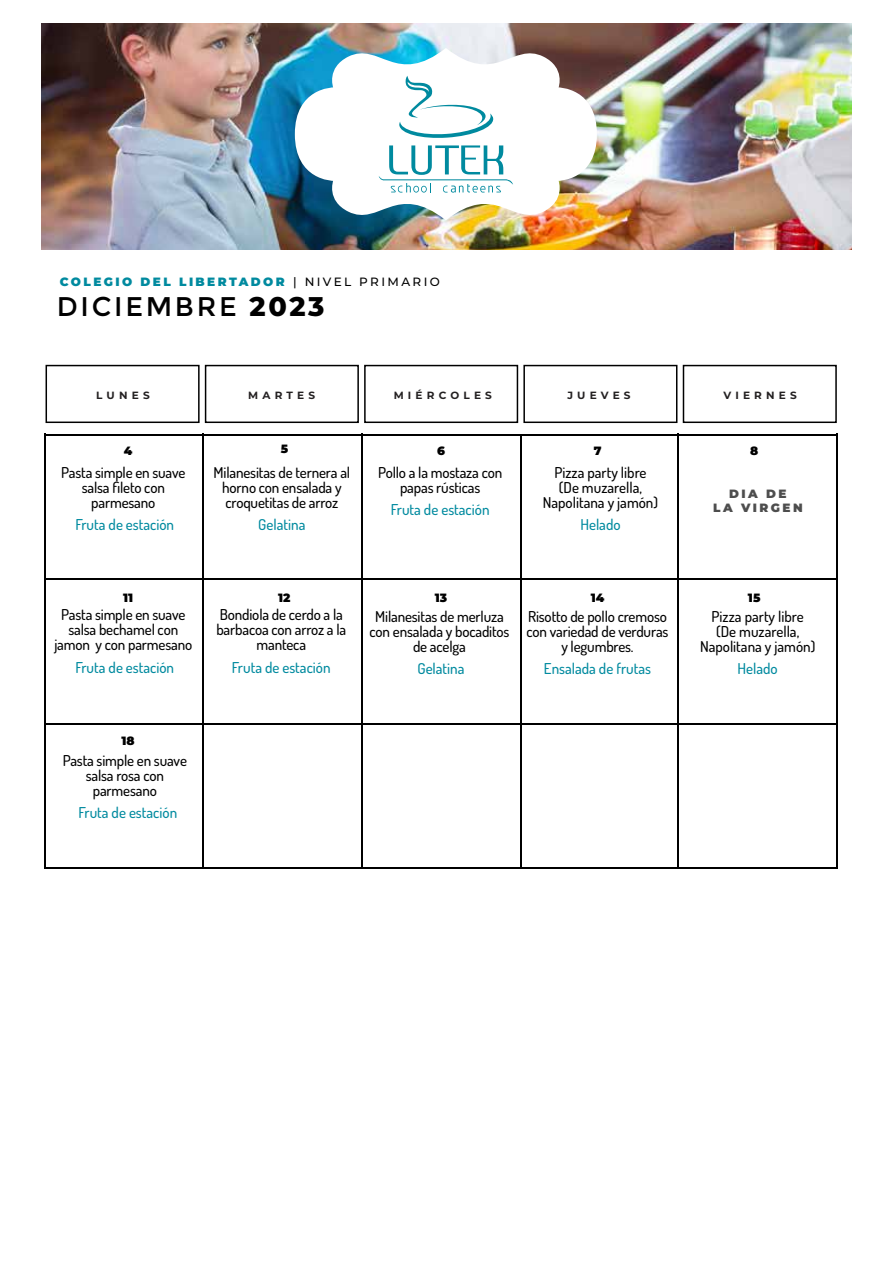
<style>
.page{position:relative;width:893px;height:1263px;background:#fff}
.page>*{position:absolute;margin:0;border:0;box-sizing:border-box;transform-origin:0 0}
.t1{font:27px "Montserrat";letter-spacing:.1em;color:#000}
.t2{font:500 15px/15px "Dosis";letter-spacing:-.01em;color:#000;text-align:center}
.t3{font:500 15px "Dosis";color:#008a9f}
.t4{font:900 12px "Montserrat";letter-spacing:.2em;color:#008a9f}
.t5{font:900 12px "Montserrat";color:#000}
.t6{font:900 12px/14.4px "Montserrat";letter-spacing:.2em;color:rgb(0 0 0/.7);text-align:center}
.t7{font:700 10.5px "Montserrat";letter-spacing:.4em;color:#232021}
.s1{font-weight:500;color:#000}
.s2{font-weight:800}
</style>
<div class="page">
<div style="left:46px;top:365px;width:154px;height:58px;border:2px solid #000"></div>
<div style="left:205px;top:365px;width:154px;height:58px;border:2px solid #000"></div>
<div style="left:364px;top:365px;width:154px;height:58px;border:2px solid #000"></div>
<div style="left:523px;top:365px;width:154px;height:58px;border:2px solid #000"></div>
<div style="left:683px;top:365px;width:154px;height:58px;border:2px solid #000"></div>
<hr style="left:45px;top:578px;width:791px;height:1px;background:#000">
<hr style="left:45px;top:434px;width:791px;height:1px;background:#000">
<hr style="left:45px;top:867px;width:791px;height:1px;background:#000">
<hr style="left:45px;top:723px;width:791px;height:1px;background:#000">
<hr style="left:44px;top:433px;width:2px;height:435px;background:#000">
<hr style="left:361px;top:433px;width:1px;height:435px;background:#000">
<hr style="left:520px;top:435px;width:1px;height:433px;background:#000">
<hr style="left:202px;top:433px;width:1px;height:435px;background:#000">
<hr style="left:678px;top:433px;width:1px;height:435px;background:#000">
<hr style="left:836px;top:433px;width:1px;height:435px;background:#000">
<img style="left:41px;top:24px;width:811px;height:226px">
<img style="left:295px;top:41px;width:302px;height:186px">
<svg style="left:399px;top:76px;width:95px;height:63px"></svg>
<svg style="left:379px;top:145px;width:134px;height:48px"></svg>
<p class="t4" style="left:60px;top:272px;width:382px">COLEGIO DEL LIBERTADOR <span class="s1">| NIVEL PRIMARIO</span></p>
<h1 class="t1" style="left:57px;top:291px;width:269px">DICIEMBRE <span class="s2">2023</span></h1>
<p class="t7" style="left:96px;top:388px;width:55px">LUNES</p>
<p class="t7" style="left:248px;top:388px;width:68px">MARTES</p>
<p class="t7" style="left:394px;top:388px;width:100px">MIÉRCOLES</p>
<p class="t7" style="left:567px;top:388px;width:65px">JUEVES</p>
<p class="t7" style="left:723px;top:388px;width:75px">VIERNES</p>
<p class="t5" style="left:124px;top:442px;width:10px">4</p>
<p class="t5" style="left:281px;top:440px;width:9px">5</p>
<p class="t5" style="left:437px;top:442px;width:9px">6</p>
<p class="t5" style="left:594px;top:442px;width:9px">7</p>
<p class="t5" style="left:750px;top:442px;width:10px">8</p>
<p class="t2" style="left:61px;top:464px;width:126px">Pasta simple en suave salsa fileto con parmesano</p>
<p class="t3" style="left:75px;top:515px;width:100px">Fruta de estación</p>
<p class="t2" style="left:214px;top:464px;width:138px">Milanesitas de ternera al horno con ensalada y croquetitas de arroz</p>
<p class="t3" style="left:258px;top:515px;width:49px">Gelatina</p>
<p class="t2" style="left:378px;top:464px;width:126px">Pollo a la mostaza con papas rústicas</p>
<p class="t3" style="left:391px;top:500px;width:100px">Fruta de estación</p>
<p class="t2" style="left:543px;top:464px;width:117px">Pizza party libre (De muzarella,<br>Napolitana y jamón)</p>
<p class="t3" style="left:580px;top:515px;width:42px">Helado</p>
<p class="t6" style="left:713px;top:486px;width:91px">DIA DE<br>LA VIRGEN</p>
<p class="t5" style="left:123px;top:588px;width:12px">11</p>
<p class="t5" style="left:278px;top:588px;width:14px">12</p>
<p class="t5" style="left:435px;top:588px;width:14px">13</p>
<p class="t5" style="left:591px;top:588px;width:15px">14</p>
<p class="t5" style="left:748px;top:588px;width:14px">15</p>
<p class="t2" style="left:54px;top:607px;width:139px">Pasta simple en suave salsa bechamel con jamon y con parmesano</p>
<p class="t3" style="left:75px;top:657px;width:100px">Fruta de estación</p>
<p class="t5" style="left:122px;top:732px;width:15px">18</p>
<p class="t2" style="left:63px;top:752px;width:126px">Pasta simple en suave salsa rosa con parmesano</p>
<p class="t3" style="left:79px;top:803px;width:100px">Fruta de estación</p>
<p class="t2" style="left:216px;top:607px;width:131px">Bondiola de cerdo a la barbacoa con arroz a la manteca</p>
<p class="t3" style="left:232px;top:657px;width:100px">Fruta de estación</p>
<p class="t2" style="left:370px;top:609px;width:141px">Milanesitas de merluza con ensalada y bocaditos de acelga</p>
<p class="t3" style="left:417px;top:659px;width:49px">Gelatina</p>
<p class="t2" style="left:526px;top:609px;width:143px">Risotto de pollo cremoso con variedad de verduras y legumbres.</p>
<p class="t3" style="left:544px;top:659px;width:109px">Ensalada de frutas</p>
<p class="t2" style="left:700px;top:609px;width:117px">Pizza party libre (De muzarella,<br>Napolitana y jamón)</p>
<p class="t3" style="left:738px;top:659px;width:42px">Helado</p>
</div>
